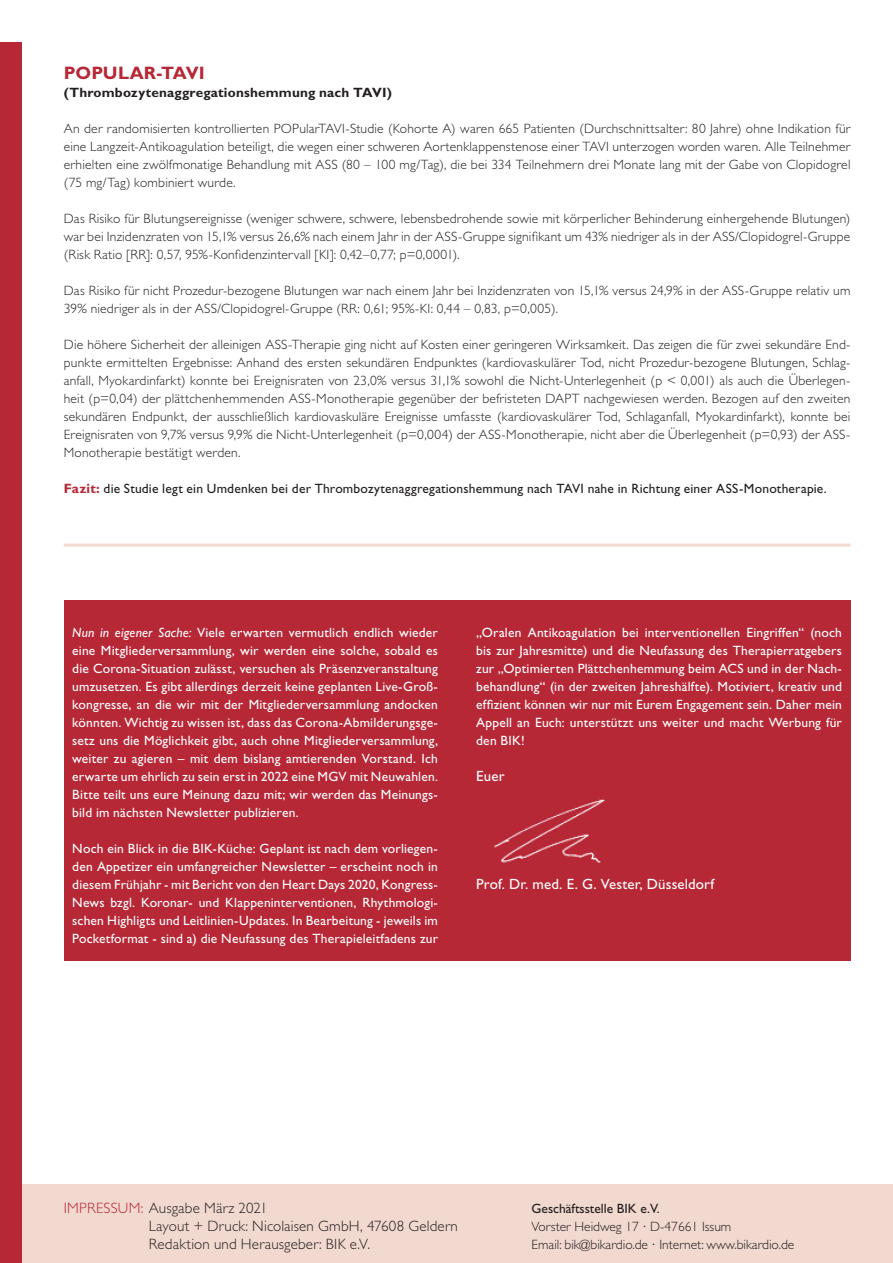
<style>
.page{position:relative;width:893px;height:1263px;background:#fff}
.page>*{position:absolute;margin:0;border:0;box-sizing:border-box;transform-origin:0 0}
.t1{font:700 18px "Gill Sans Std";letter-spacing:.005em;color:#b72837}
.t2{font:300 15px "Gill Sans Std";letter-spacing:.01em;color:#231f20}
.t3{font:14.85px "Gill Sans Std";letter-spacing:.01em;color:#fff}
.Erläuterung{font:300 13.5px/18px "Gill Sans Std";letter-spacing:.015em;color:#231f20;text-align:justify}
.t4{font:13.5px/18px "Gill Sans Std";letter-spacing:.015em;color:#fff;text-align:justify}
.Erläuterung-2{font:13.5px "Gill Sans Std";letter-spacing:.01em;color:#231f20}
.t5{font:700 13.5px "Gill Sans Std";letter-spacing:.015em;color:#231f20}
.s1{font-weight:700;color:#b72837}
.s2{font-style:italic}
.s3{color:#b72837}
</style>
<div class="page">
<div style="left:0;top:1195px;width:893px;height:68px;background:#f1d9d0"></div>
<div style="left:0;top:1185px;width:893px;height:54px;background:#f1d9d0"></div>
<div style="left:64px;top:601px;width:786px;height:360px;background:#b72837"></div>
<div style="left:0;top:43px;width:21px;height:1220px;background:#b72837"></div>
<img style="left:494px;top:799px;width:111px;height:64px">
<hr style="left:64px;top:544px;width:786px;height:3px;background:#f1d9d0">
<p class="t1" style="left:64px;top:62px;width:142px">POPULAR-TAVI</p>
<p class="t5" style="left:64px;top:84px;width:330px">(Thrombozytenaggregationshemmung nach TAVI)</p>
<p class="Erläuterung" style="left:64px;top:119px;width:788px">An der randomisierten kontrollierten POPularTAVI-Studie (Kohorte A) waren 665 Patienten (Durchschnittsalter: 80 Jahre) ohne Indikation für eine Langzeit-Antikoagulation beteiligt, die wegen einer schweren Aortenklappenstenose einer TAVI unterzogen worden waren. Alle Teilnehmer erhielten eine zwölfmonatige Behandlung mit ASS (80 – 100 mg/Tag), die bei 334 Teilnehmern drei Monate lang mit der Gabe von Clopidogrel (75 mg/Tag) kombiniert wurde.</p>
<p class="Erläuterung" style="left:64px;top:209px;width:788px">Das Risiko für Blutungsereignisse (weniger schwere, schwere, lebensbedrohende sowie mit körperlicher Behinderung einhergehende Blutungen) war bei Inzidenzraten von 15,1% versus 26,6% nach einem Jahr in der ASS-Gruppe signifikant um 43% niedriger als in der ASS/Clopidogrel-Gruppe (Risk Ratio [RR]: 0,57, 95%-Konfidenzintervall [KI]: 0,42–0,77; p=0,0001).</p>
<p class="Erläuterung" style="left:64px;top:281px;width:788px">Das Risiko für nicht Prozedur-bezogene Blutungen war nach einem Jahr bei Inzidenzraten von 15,1% versus 24,9% in der ASS-Gruppe relativ um<br>39% niedriger als in der ASS/Clopidogrel-Gruppe (RR: 0,61; 95%-KI: 0,44 – 0,83, p=0,005).</p>
<p class="Erläuterung" style="left:64px;top:335px;width:788px">Die höhere Sicherheit der alleinigen ASS-Therapie ging nicht auf Kosten einer geringeren Wirksamkeit. Das zeigen die für zwei sekundäre End&shy;punkte ermittelten Ergebnisse: Anhand des ersten sekundären Endpunktes (kardiovaskulärer Tod, nicht Prozedur-bezogene Blutungen, Schlag&shy;anfall, Myokardinfarkt) konnte bei Ereignisraten von 23,0% versus 31,1% sowohl die Nicht-Unterlegenheit (p &lt; 0,001) als auch die Überlegen&shy;heit (p=0,04) der plättchenhemmenden ASS-Monotherapie gegenüber der befristeten DAPT nachgewiesen werden. Bezogen auf den zweiten sekundären Endpunkt, der ausschließlich kardiovaskuläre Ereignisse umfasste (kardiovaskulärer Tod, Schlaganfall, Myokardinfarkt), konnte bei Ereignisraten von 9,7% versus 9,9% die Nicht-Unterlegenheit (p=0,004) der ASS-Monotherapie, nicht aber die Überlegenheit (p=0,93) der ASS-Monotherapie bestätigt werden.</p>
<p class="Erläuterung-2" style="left:64px;top:480px;width:764px"><span class="s1">Fazit:</span> die Studie legt ein Umdenken bei der Thrombozytenaggregationshemmung nach TAVI nahe in Richtung einer ASS-Monotherapie.</p>
<p class="t4" style="left:72px;top:623px;width:367px"><span class="s2">Nun in eigener Sache:</span> Viele erwarten vermutlich endlich wieder eine Mitgliederversammlung, wir werden eine solche, sobald es die Corona-Situation zulässt, versuchen als Präsenzveranstaltung umzusetzen. Es gibt allerdings derzeit keine geplanten Live-Groß&shy;kongresse, an die wir mit der Mitgliederversammlung andocken könnten. Wichtig zu wissen ist, dass das Corona-Abmilderungsge&shy;setz uns die Möglichkeit gibt, auch ohne Mitgliederversammlung, weiter zu agieren – mit dem bislang amtierenden Vorstand. Ich erwarte um ehrlich zu sein erst in 2022 eine MGV mit Neuwahlen.<br>Bitte teilt uns eure Meinung dazu mit; wir werden das Meinungs&shy;bild im nächsten Newsletter publizieren.</p>
<p class="t4" style="left:72px;top:839px;width:367px">Noch ein Blick in die BIK-Küche: Geplant ist nach dem vorliegen&shy;den Appetizer ein umfangreicher Newsletter – erscheint noch in diesem Frühjahr - mit Bericht von den Heart Days 2020, Kongress-News bzgl. Koronar- und Klappeninterventionen, Rhythmologi&shy;schen Highligts und Leitlinien-Updates. In Bearbeitung - jeweils im Pocketformat - sind a) die Neufassung des Therapieleitfadens zur</p>
<p class="t4" style="left:476px;top:623px;width:367px">„Oralen Antikoagulation bei interventionellen Eingriffen“ (noch bis zur Jahresmitte) und die Neufassung des Therapierratgebers zur „Optimierten Plättchenhemmung beim ACS und in der Nach&shy;behandlung“ (in der zweiten Jahreshälfte). Motiviert, kreativ und effizient können wir nur mit Eurem Engagement sein. Daher mein Appell an Euch: unterstützt uns weiter und macht Werbung für den BIK!</p>
<p class="t3" style="left:476px;top:767px;width:30px">Euer</p>
<p class="t3" style="left:476px;top:875px;width:240px">Prof. Dr. med. E. G. Vester, Düsseldorf</p>
<p class="t2" style="left:64px;top:1199px;width:205px"><span class="s3">IMPRESSUM:</span> Ausgabe März 2021</p>
<p class="t2" style="left:149px;top:1217px;width:311px">Layout + Druck: Nicolaisen GmbH, 47608 Geldern</p>
<p class="t2" style="left:149px;top:1235px;width:223px">Redaktion und Herausgeber: BIK e.V.</p>
<p class="Erläuterung-2" style="left:531px;top:1200px;width:130px">Geschäftsstelle BIK e.V.</p>
<p class="Erläuterung" style="left:531px;top:1217px;width:201px">Vorster Heidweg 17 · D-47661 Issum</p>
<p class="Erläuterung" style="left:531px;top:1235px;width:264px">Email: bik@bikardio.de · Internet: www.bikardio.de</p>
</div>
